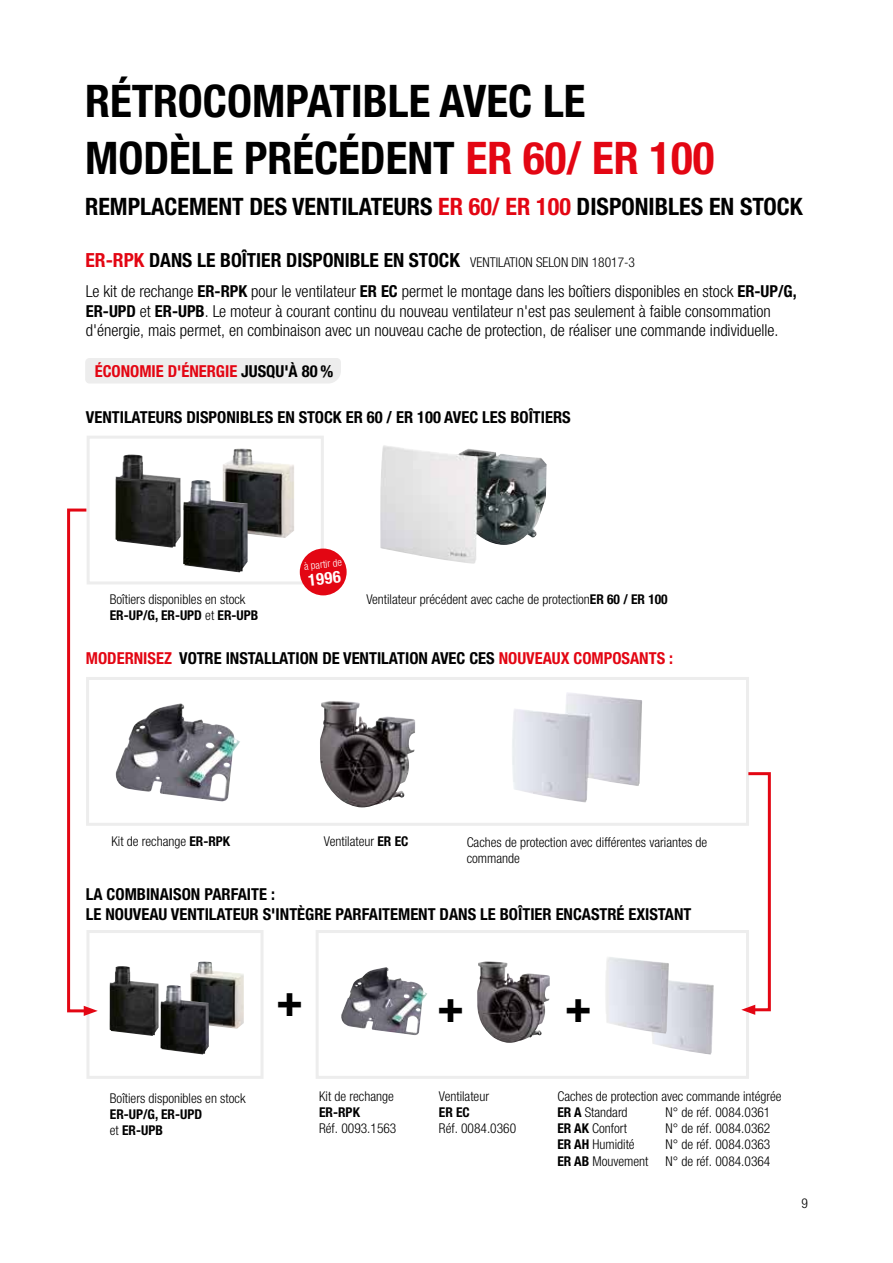
<style>
.page{position:relative;width:893px;height:1263px;background:#fff}
.page>*{position:absolute;margin:0;border:0;box-sizing:border-box;transform-origin:0 0}
.t1{font:700 condensed 45px/56.6px "Helvetica Neue LTW1 G";color:#000}
.t2{font:700 condensed 24px "Helvetica Neue LTW1 G";color:#000}
.t3{font:700 condensed 19.5px "Helvetica Neue LTW1 G";color:#000}
.t4{font:300 condensed 16.5px/19.8px "Helvetica Neue LTW1 G";color:#000}
.t5{font:700 condensed 16.5px/19.8px "Helvetica Neue LTW1 G";color:#000}
.t6{font:700 condensed 16.5px "Helvetica Neue LTW1 G";color:#e30613}
.t7{font:700 condensed 16.5px "Helvetica Neue LTW1 G";color:#fff}
.t8{font:300 condensed 13.5px/16.2px "Helvetica Neue LTW1 G";color:#000}
.t9{font:700 condensed 13.5px/16.2px "Helvetica Neue LTW1 G";color:#000}
.t10{font:300 condensed 10.5px "Helvetica Neue LTW1 G";color:#fff}
.s1{color:#e30613}
.s2{font-weight:300;font-size:13.5px}
.s3{font-weight:700}
.s4{color:#000}
.s5{font-weight:300}
</style>
<div class="page">
<div style="left:85px;top:358px;width:256px;height:25px;background:#ededed"></div>
<img style="left:320px;top:701px;width:95px;height:106px">
<img style="left:223px;top:448px;width:71px;height:90px">
<img style="left:183px;top:480px;width:65px;height:92px">
<img style="left:115px;top:454px;width:66px;height:94px">
<img style="left:380px;top:445px;width:167px;height:119px">
<img style="left:512px;top:692px;width:130px;height:110px">
<div style="left:86px;top:677px;width:663px;height:149px;border:3px solid #ededed"></div>
<div style="left:87px;top:436px;width:237px;height:148px;border:3px solid #ededed"></div>
<img style="left:115px;top:703px;width:125px;height:99px">
<img style="left:190px;top:961px;width:54px;height:68px">
<img style="left:160px;top:985px;width:49px;height:69px">
<img style="left:110px;top:966px;width:49px;height:70px">
<div style="left:86px;top:930px;width:178px;height:149px;border:3px solid #ededed"></div>
<div style="left:316px;top:930px;width:433px;height:149px;border:3px solid #ededed"></div>
<img style="left:477px;top:961px;width:73px;height:82px">
<img style="left:341px;top:967px;width:86px;height:68px">
<img style="left:652px;top:980px;width:62px;height:74px">
<img style="left:606px;top:957px;width:63px;height:77px">
<svg style="left:741px;top:771px;width:30px;height:244px"></svg>
<svg style="left:67px;top:507px;width:31px;height:509px"></svg>
<div style="left:300px;top:549px;width:47px;height:46px;background:#e30613;border-radius:50%"></div>
<h1 class="t1" style="left:85px;top:73px;width:631px">RÉTROCOMPATIBLE AVEC LE<br>MODÈLE PRÉCÉDENT <span class="s1">ER 60/ ER 100</span></h1>
<h2 class="t2" style="left:85px;top:192px;width:719px">REMPLACEMENT DES VENTILATEURS <span class="s1">ER 60/ ER 100</span> DISPONIBLES EN STOCK</h2>
<h3 class="t3" style="left:86px;top:248px;width:551px"><span class="s1">ER-RPK</span> DANS LE BOÎTIER DISPONIBLE EN STOCK <span class="s2">VENTILATION SELON DIN 18017-3</span></h3>
<p class="t4" style="left:86px;top:281px;width:712px">Le kit de rechange <span class="s3">ER-RPK</span> pour le ventilateur <span class="s3">ER EC</span> permet le montage dans les boîtiers disponibles en stock <span class="s3">ER-UP/G,<br>ER-UPD</span> et <span class="s3">ER-UPB</span>. Le moteur à courant continu du nouveau ventilateur n'est pas seulement à faible consommation d'énergie, mais permet, en combinaison avec un nouveau cache de protection, de réaliser une commande individuelle.</p>
<p class="t6" style="left:95px;top:361px;width:240px">ÉCONOMIE D'ÉNERGIE <span class="s4">JUSQU'À 80 %</span></p>
<p class="t5" style="left:86px;top:407px;width:486px">VENTILATEURS DISPONIBLES EN STOCK ER 60 / ER 100 AVEC LES BOÎTIERS</p>
<p class="t10" style="left:303px;top:560px;width:40px;rotate:-6deg">à partir de</p>
<p class="t7" style="left:307px;top:570px;width:34px;rotate:-6deg">1996</p>
<p class="t8" style="left:110px;top:591px;width:137px">Boîtiers disponibles en stock</p>
<p class="t8" style="left:366px;top:591px;width:303px">Ventilateur précédent avec cache de protection<span class="s3">ER 60 / ER 100</span></p>
<p class="t9" style="left:110px;top:607px;width:150px">ER-UP/G, ER-UPD <span class="s5">et</span> ER-UPB</p>
<p class="t5" style="left:86px;top:649px;width:589px"><span class="s1">MODERNISEZ</span> VOTRE INSTALLATION DE VENTILATION AVEC CES <span class="s1">NOUVEAUX COMPOSANTS :</span></p>
<p class="t8" style="left:111px;top:834px;width:120px">Kit de rechange <span class="s3">ER-RPK</span></p>
<p class="t8" style="left:324px;top:834px;width:86px">Ventilateur <span class="s3">ER EC</span></p>
<p class="t8" style="left:467px;top:834px;width:242px">Caches de protection avec différentes variantes de commande</p>
<p class="t5" style="left:86px;top:884px;width:607px">LA COMBINAISON PARFAITE :<br>LE NOUVEAU VENTILATEUR S'INTÈGRE PARFAITEMENT DANS LE BOÎTIER ENCASTRÉ EXISTANT</p>
<p class="t8" style="left:110px;top:1090px;width:137px">Boîtiers disponibles en stock</p>
<p class="t9" style="left:110px;top:1106px;width:94px">ER-UP/G, ER-UPD <span class="s5">et</span> ER-UPB</p>
<h1 class="t1" style="left:276px;top:972px;width:28px">+</h1>
<h1 class="t1" style="left:437px;top:977px;width:28px">+</h1>
<h1 class="t1" style="left:565px;top:977px;width:28px">+</h1>
<p class="t8" style="left:319px;top:1088px;width:76px">Kit de rechange</p>
<p class="t9" style="left:319px;top:1104px;width:42px">ER-RPK</p>
<p class="t8" style="left:319px;top:1120px;width:79px">Réf. 0093.1563</p>
<p class="t8" style="left:439px;top:1088px;width:52px">Ventilateur</p>
<p class="t9" style="left:439px;top:1104px;width:32px">ER EC</p>
<p class="t8" style="left:439px;top:1120px;width:79px">Réf. 0084.0360</p>
<p class="t8" style="left:557px;top:1088px;width:226px">Caches de protection avec commande intégrée<br><span class="s3">ER A</span> Standard</p>
<p class="t8" style="left:665px;top:1104px;width:107px">N° de réf. 0084.0361</p>
<p class="t8" style="left:557px;top:1120px;width:71px"><span class="s3">ER AK</span> Confort</p>
<p class="t8" style="left:665px;top:1120px;width:107px">N° de réf. 0084.0362</p>
<p class="t8" style="left:557px;top:1137px;width:79px"><span class="s3">ER AH</span> Humidité</p>
<p class="t8" style="left:665px;top:1137px;width:107px">N° de réf. 0084.0363</p>
<p class="t8" style="left:557px;top:1153px;width:93px"><span class="s3">ER AB</span> Mouvement</p>
<p class="t8" style="left:665px;top:1153px;width:107px">N° de réf. 0084.0364</p>
<p class="t8" style="left:801px;top:1195px;width:8px">9</p>
</div>
